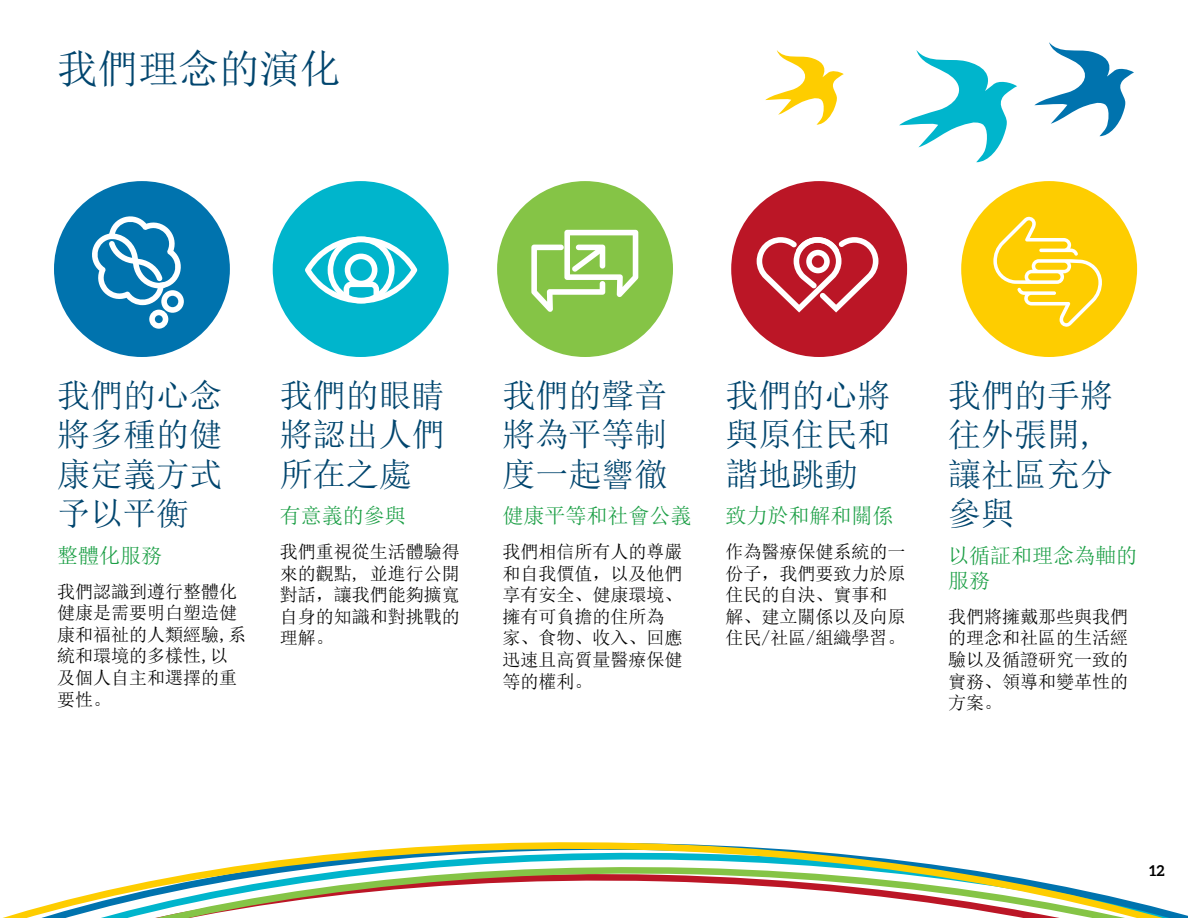
<style>
.page{position:relative;width:1188px;height:918px;background:#fff}
.page>*{position:absolute;margin:0;border:0;box-sizing:border-box;transform-origin:0 0}
.t1{font:40.5px "Sim Sun";color:#00456e}
.Default{font:33px/39.6px "Sim Sun";color:#00456e;text-align:justify}
.Body_Copy{font:21px/25.2px "Sim Sun";color:#1a9e44}
.Default-2{font:18px/21.6px "Sim Sun";color:#000}
.t2{font:700 15px "Aleo";color:#000}
</style>
<div class="page">
<svg style="left:765px;top:50px;width:79px;height:75px"></svg>
<svg style="left:1034px;top:42px;width:100px;height:94px"></svg>
<svg style="left:899px;top:50px;width:118px;height:112px"></svg>
<svg style="left:3px;top:842px;width:1185px;height:76px"></svg>
<div style="left:54px;top:181px;width:176px;height:176px;background:#0073ae;border-radius:50%"></div>
<svg style="left:92px;top:216px;width:92px;height:113px"></svg>
<div style="left:273px;top:181px;width:176px;height:176px;background:#00b5cc;border-radius:50%"></div>
<svg style="left:305px;top:237px;width:112px;height:66px"></svg>
<div style="left:731px;top:181px;width:176px;height:176px;background:#bb1626;border-radius:50%"></div>
<svg style="left:757px;top:237px;width:121px;height:76px"></svg>
<div style="left:961px;top:181px;width:176px;height:176px;background:#fecd00;border-radius:50%"></div>
<svg style="left:993px;top:216px;width:109px;height:111px"></svg>
<div style="left:497px;top:181px;width:176px;height:176px;background:#85c446;border-radius:50%"></div>
<svg style="left:531px;top:230px;width:107px;height:82px"></svg>
<p class="t1" style="left:57px;top:48px;width:285px">我們理念的演化</p>
<p class="Default" style="left:57px;top:375px;width:166px">我們的心念將多種的健康定義方式予以平衡</p>
<p class="Body_Copy" style="left:57px;top:542px;width:106px">整體化服務</p>
<p class="Default-2" style="left:57px;top:580px;width:190px">我們認識到遵行整體化健康是需要明白塑造健康和福祉的人類經驗,系統和環境的多樣性,以及個人自主和選擇的重要性。</p>
<p class="Default" style="left:280px;top:375px;width:166px">我們的眼睛將認出人們所在之處</p>
<p class="Body_Copy" style="left:280px;top:503px;width:127px">有意義的參與</p>
<p class="Default-2" style="left:280px;top:541px;width:181px;text-align:justify">我們重視從生活體驗得來的觀點, 並進行公開對話，讓我們能夠擴寬自身的知識和對挑戰的理解。</p>
<p class="Default" style="left:503px;top:375px;width:166px">我們的聲音將為平等制度一起響徹</p>
<p class="Body_Copy" style="left:503px;top:503px;width:190px">健康平等和社會公義</p>
<p class="Default-2" style="left:503px;top:541px;width:181px">我們相信所有人的尊嚴和自我價值，以及他們享有安全、健康環境、擁有可負擔的住所為家、食物、收入、回應迅速且高質量醫療保健等的權利。</p>
<p class="Default" style="left:725px;top:375px;width:166px">我們的心將與原住民和諧地跳動</p>
<p class="Body_Copy" style="left:725px;top:503px;width:169px">致力於和解和關係</p>
<p class="Default-2" style="left:725px;top:541px;width:181px">作為醫療保健系統的一份子，我們要致力於原住民的自決、實事和解、建立關係以及向原住民/社區/組織學習。</p>
<p class="Default" style="left:948px;top:375px;width:166px;text-align:left">我們的手將往外張開,讓社區充分參與</p>
<p class="Body_Copy" style="left:948px;top:542px;width:190px">以循証和理念為軸的服務</p>
<p class="Default-2" style="left:948px;top:606px;width:181px;text-align:justify">我們將擁戴那些與我們的理念和社區的生活經驗以及循證研究一致的實務、領導和變革性的方案。</p>
<p class="t2" style="left:1149px;top:861px;width:17px">12</p>
</div>
